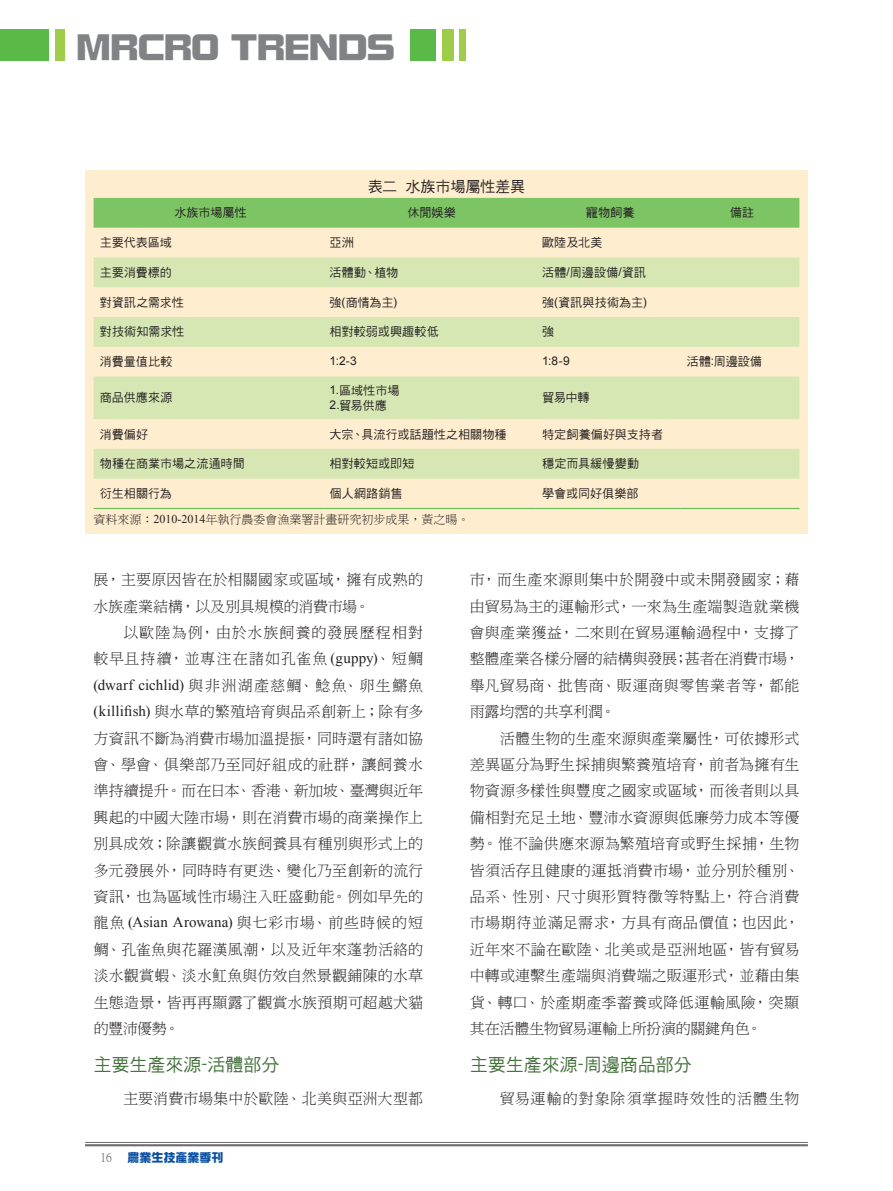
<style>
.page{position:relative;width:893px;height:1191px;background:#fff}
.page>*{position:absolute;margin:0;border:0;box-sizing:border-box;transform-origin:0 0}
.t1{font:36px "DF Zong Yi W9 WINP BF";color:#808285}
.t2{font:18px "DF Hei W5 WINP BF";color:#44703c}
.t3{font:15px/26.4px "DF Ming W3 WIN BF";letter-spacing:.01em;color:#231f20;text-align:justify}
.t4{font:15px/26.4px "DF Ming W3 WIN BF";letter-spacing:.07em;color:#231f20;text-align:right}
.t5{font:15px "Times New Roman";color:#231f20}
.t6{font:15px "DF Ming W3 WIN BF";letter-spacing:.06em;color:#231f20}
.t7{font:15px "DF Hei W5 WIN BF";letter-spacing:-.01em;color:#231f20}
.t8{font:12px/15px "DF Hei W5 WIN BF";letter-spacing:.01em;color:#231f20}
.t9{font:12px "DF Ming W3 WIN BF";color:#231f20}
.t10{font:12px "Arial";color:#231f20}
.t11{font:12px "DF Zong Yi W9 WINP BF";color:#0a4fa2}
.t12{font:12px "P Ming Li U";color:#57585a}
.s1{font-family:"Arial"}
.s2{font-family:"Times New Roman"}
.s3{font-family:"DF Ming W3 WIN BF"}
.s4{font-family:"Ming Li U"}
</style>
<div class="page">
<hr style="left:85px;top:1142px;width:723px;height:1px;background:#6c6d70">
<hr style="left:85px;top:1144px;width:723px;height:2px;background:#6c6d70">
<div style="left:410px;top:29px;width:26px;height:32px;background:#59ba47"></div>
<div style="left:442px;top:29px;width:12px;height:32px;background:#9fcd49"></div>
<div style="left:459px;top:29px;width:7px;height:32px;background:#9fcd49"></div>
<div style="left:55px;top:29px;width:9px;height:32px;background:#9fcd49"></div>
<div style="left:0;top:29px;width:48px;height:32px;background:#59ba47"></div>
<div style="left:85px;top:170px;width:723px;height:364px;background:#feedce"></div>
<div style="left:94px;top:198px;width:705px;height:30px;background:#7dc465"></div>
<svg style="left:94px;top:257px;width:705px;height:221px;fill:#d6e7b4"></svg>
<hr style="left:94px;top:508px;width:229px;height:1px;background:#59ba47">
<hr style="left:323px;top:508px;width:213px;height:1px;background:#59ba47">
<hr style="left:536px;top:508px;width:144px;height:1px;background:#59ba47">
<hr style="left:680px;top:508px;width:119px;height:1px;background:#59ba47">
<h1 class="t1" style="left:77px;top:29px;width:319px">MRCRO TRENDS</h1>
<p class="t7" style="left:368px;top:179px;width:159px">表二水族市場屬性差異</p>
<p class="t8" style="left:174px;top:205px;width:74px">水族市場屬性</p>
<p class="t8" style="left:407px;top:205px;width:50px">休閒娛樂</p>
<p class="t8" style="left:586px;top:205px;width:50px">寵物飼養</p>
<p class="t8" style="left:730px;top:205px;width:26px">備註</p>
<p class="t8" style="left:100px;top:235px;width:73px">主要代表區域</p>
<p class="t8" style="left:329px;top:235px;width:26px">亞洲</p>
<p class="t8" style="left:542px;top:235px;width:62px">歐陸及北美</p>
<p class="t8" style="left:100px;top:265px;width:74px">主要消費標的</p>
<p class="t8" style="left:330px;top:265px;width:70px">活體動、植物</p>
<p class="t8" style="left:542px;top:265px;width:105px">活體<span class="s1">/</span>周邊設備<span class="s1">/</span>資訊</p>
<p class="t8" style="left:100px;top:294px;width:85px">對資訊之需求性</p>
<p class="t8" style="left:330px;top:294px;width:69px">強<span class="s1">(</span>商情為主<span class="s1">)</span></p>
<p class="t8" style="left:542px;top:294px;width:106px">強<span class="s1">(</span>資訊與技術為主<span class="s1">)</span></p>
<p class="t8" style="left:100px;top:324px;width:86px">對技術知需求性</p>
<p class="t8" style="left:330px;top:324px;width:111px">相對較弱或興趣較低</p>
<p class="t8" style="left:542px;top:324px;width:13px">強</p>
<p class="t8" style="left:100px;top:354px;width:74px">消費量值比較</p>
<p class="t10" style="left:330px;top:353px;width:29px">1:2-3</p>
<p class="t10" style="left:542px;top:353px;width:29px">1:8-9</p>
<p class="t8" style="left:687px;top:354px;width:77px">活體<span class="s1">:</span>周邊設備</p>
<p class="t8" style="left:100px;top:390px;width:74px">商品供應來源</p>
<p class="t8" style="left:330px;top:383px;width:71px"><span class="s1">1.</span>區域性市場<br><span class="s1">2.</span>貿易供應</p>
<p class="t8" style="left:542px;top:390px;width:49px">貿易中轉</p>
<p class="t8" style="left:100px;top:426px;width:50px">消費偏好</p>
<p class="t8" style="left:330px;top:426px;width:178px">大宗、具流行或話題性之相關物種</p>
<p class="t8" style="left:542px;top:426px;width:122px">特定飼養偏好與支持者</p>
<p class="t8" style="left:100px;top:456px;width:146px">物種在商業市場之流通時間</p>
<p class="t8" style="left:330px;top:456px;width:86px">相對較短或即短</p>
<p class="t8" style="left:542px;top:456px;width:98px">穩定而具緩慢變動</p>
<p class="t8" style="left:100px;top:486px;width:73px">衍生相關行為</p>
<p class="t8" style="left:330px;top:486px;width:74px">個人網路銷售</p>
<p class="t8" style="left:542px;top:486px;width:98px">學會或同好俱樂部</p>
<p class="t9" style="left:94px;top:513px;width:377px">資料來源：<span class="s2">2010-2014</span>年執行農委會漁業署計畫研究初步成果，黃之暘。</p>
<p class="t3" style="left:94px;top:566px;width:331px">展，主要原因皆在於相關國家或區域，擁有成熟的水族產業結構，以及別具規模的消費市場。</p>
<p class="t4" style="left:94px;top:619px;width:331px">以歐陸為例，由於水族飼養的發展歷程相對<br>較早且持續，並專注在諸如孔雀魚 <span class="s2">(guppy)</span>、短鯛</p>
<p class="t5" style="left:94px;top:674px;width:331px">(dwarf cichlid) <span class="s3">與非洲湖產慈鯛、鯰魚、卵生</span><span class="s4">鱂</span><span class="s3">魚</span></p>
<p class="t3" style="left:94px;top:698px;width:331px"><span class="s2">(killifish)</span> 與水草的繁殖培育與品系創新上；除有多方資訊不斷為消費市場加溫提振，同時還有諸如協會、學會、俱樂部乃至同好組成的社群，讓飼養水準持續提升。而在日本、香港、新加坡、臺灣與近年興起的中國大陸市場，則在消費市場的商業操作上別具成效；除讓觀賞水族飼養具有種別與形式上的多元發展外，同時時有更迭、變化乃至創新的流行資訊，也為區域性市場注入旺盛動能。例如早先的龍魚 <span class="s2">(Asian Arowana)</span> 與七彩市場、前些時候的短鯛、孔雀魚與花羅漢風潮，以及近年來蓬勃活絡的淡水觀賞蝦、淡水魟魚與仿效自然景觀鋪陳的水草生態造景，皆再再顯露了觀賞水族預期可超越犬貓的豐沛優勢。</p>
<p class="t2" style="left:94px;top:1056px;width:187px">主要生產來源-活體部分</p>
<p class="t3" style="left:124px;top:1085px;width:301px">主要消費市場集中於歐陸、北美與亞洲大型都</p>
<p class="t12" style="left:100px;top:1151px;width:13px">16</p>
<p class="t11" style="left:128px;top:1151px;width:97px">農業生技產業季刊</p>
<p class="t3" style="left:470px;top:566px;width:331px">市，而生產來源則集中於開發中或未開發國家；藉由貿易為主的運輸形式，一來為生產端製造就業機會與產業獲益，二來則在貿易運輸過程中，支撐了整體產業各樣分層的結構與發展；甚者在消費市場，舉凡貿易商、批售商、販運商與零售業者等，都能雨露均霑的共享利潤。</p>
<p class="t3" style="left:470px;top:725px;width:331px;text-indent:30px">活體生物的生產來源與產業屬性，可依據形式差異區分為野生採捕與繁養殖培育，前者為擁有生物資源多樣性與豐度之國家或區域，而後者則以具備相對充足土地、豐沛水資源與低廉勞力成本等優勢。惟不論供應來源為繁殖培育或野生採捕，生物皆須活存且健康的運抵消費市場，並分別於種別、品系、性別、尺寸與形質特徵等特點上，符合消費市場期待並滿足需求，方具有商品價值；也因此，近年來不論在歐陸、北美或是亞洲地區，皆有貿易中轉或連繫生產端與消費端之販運形式，並藉由集貨、轉口、於產期產季蓄養或降低運輸風險，突顯其在活體生物貿易運輸上所扮演的關鍵角色。</p>
<p class="t2" style="left:470px;top:1056px;width:223px">主要生產來源-周邊商品部分</p>
<p class="t6" style="left:500px;top:1091px;width:301px">貿易運輸的對象除須掌握時效性的活體生物</p>
</div>
